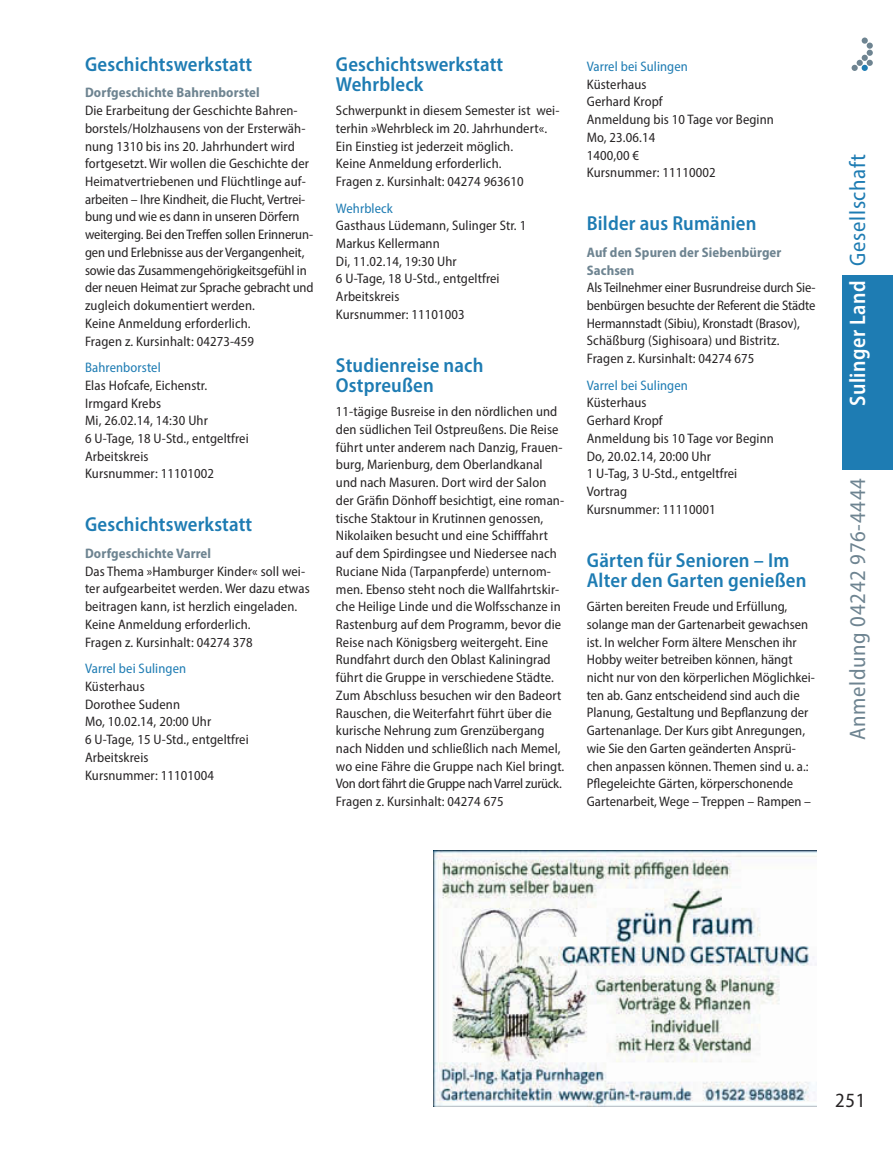
<style>
.page{position:relative;width:893px;height:1149px;background:#fff}
.page>*{position:absolute;margin:0;border:0;box-sizing:border-box;transform-origin:0 0}
.t1{font:semi-condensed 22.5px "Myriad Pro";letter-spacing:.03em;color:#6e8491}
.t2{font:semi-condensed 22.5px "Myriad Pro";letter-spacing:.03em;color:#1e7cb3}
.t3{font:600 semi-condensed 22.5px "Myriad Pro";letter-spacing:.02em;color:#fff;scale:.96 1}
.t4{font:600 semi-condensed 20.25px/19.8px "Myriad Pro";letter-spacing:.01em;color:#1e7cb3}
.t5{font:semi-condensed 20.25px "Myriad Pro";color:#272425}
.t6{font:semi-condensed 13.8px/17.7px "Myriad Pro";letter-spacing:.01em;color:#272425}
.t7{font:semi-condensed 13.8px/17.7px "Myriad Pro";letter-spacing:-.01em;color:#272425}
.t8{font:700 semi-condensed 13.8px/17.7px "Myriad Pro";letter-spacing:.01em;color:#6e8491}
.t9{font:semi-condensed 13.8px "Myriad Pro";letter-spacing:.01em;color:#1e7cb3}
</style>
<div class="page">
<div style="left:842px;top:274px;width:51px;height:195px;background:#1e7cb3"></div>
<div style="left:862px;top:37px;width:6px;height:7px;background:#6e8491;border-radius:50%"></div>
<svg style="left:852px;top:43px;width:21px;height:28px"></svg>
<img style="left:434px;top:850px;width:382px;height:256px">
<h2 class="t4" style="left:85px;top:54px;width:169px">Geschichtswerkstatt</h2>
<p class="t8" style="left:85px;top:83px;width:176px">Dorfgeschichte Bahrenborstel</p>
<p class="t6" style="left:85px;top:101px;width:230px">Die Erarbeitung der Geschichte Bahren&shy;borstels/Holzhausens von der Ersterwäh&shy;nung 1310 bis ins 20. Jahrhundert wird fortgesetzt. Wir wollen die Geschichte der Heimatvertriebenen und Flüchtlinge auf&shy;arbeiten – Ihre Kindheit, die Flucht, Vertrei&shy;bung und wie es dann in unseren Dörfern weiterging. Bei den Treffen sollen Erinnerun&shy;gen und Erlebnisse aus der Vergangenheit, sowie das Zusammengehörigkeitsgefühl in der neuen Heimat zur Sprache gebracht und zugleich dokumentiert werden.<br>Keine Anmeldung erforderlich.<br>Fragen z. Kursinhalt: 04273-459</p>
<p class="t9" style="left:85px;top:359px;width:77px">Bahrenborstel</p>
<p class="t6" style="left:85px;top:376px;width:165px">Elas Hofcafe, Eichenstr.<br>Irmgard Krebs<br>Mi, 26.02.14, 14:30 Uhr<br>6 U-Tage, 18 U-Std., entgeltfrei<br>Arbeitskreis<br>Kursnummer: 11101002</p>
<h2 class="t4" style="left:85px;top:514px;width:169px">Geschichtswerkstatt</h2>
<p class="t8" style="left:85px;top:544px;width:128px">Dorfgeschichte Varrel</p>
<p class="t6" style="left:85px;top:562px;width:226px">Das Thema »Hamburger Kinder« soll wei&shy;ter aufgearbeitet werden. Wer dazu etwas beitragen kann, ist herzlich eingeladen.<br>Keine Anmeldung erforderlich.<br>Fragen z. Kursinhalt: 04274 378</p>
<p class="t9" style="left:85px;top:660px;width:103px">Varrel bei Sulingen</p>
<p class="t6" style="left:85px;top:677px;width:165px">Küsterhaus<br>Dorothee Sudenn<br>Mo, 10.02.14, 20:00 Uhr<br>6 U-Tage, 15 U-Std., entgeltfrei<br>Arbeitskreis<br>Kursnummer: 11101004</p>
<h2 class="t4" style="left:336px;top:54px;width:169px">Geschichtswerkstatt<br>Wehrbleck</h2>
<p class="t6" style="left:336px;top:101px;width:225px">Schwerpunkt in diesem Semester ist wei&shy;terhin »Wehrbleck im 20. Jahrhundert«.<br>Ein Einstieg ist jederzeit möglich.<br>Keine Anmeldung erforderlich.<br>Fragen z. Kursinhalt: 04274 963610</p>
<p class="t9" style="left:336px;top:199px;width:59px">Wehrbleck</p>
<p class="t6" style="left:336px;top:216px;width:192px">Gasthaus Lüdemann, Sulinger Str. 1<br>Markus Kellermann<br>Di, 11.02.14, 19:30 Uhr<br>6 U-Tage, 18 U-Std., entgeltfrei<br>Arbeitskreis<br>Kursnummer: 11101003</p>
<h2 class="t4" style="left:336px;top:355px;width:149px">Studienreise nach<br>Ostpreußen</h2>
<p class="t6" style="left:336px;top:402px;width:230px">11-tägige Busreise in den nördlichen und den südlichen Teil Ostpreußens. Die Reise führt unter anderem nach Danzig, Frauen&shy;burg, Marienburg, dem Oberlandkanal und nach Masuren. Dort wird der Salon der Gräfin Dönhoff besichtigt, eine roman&shy;tische Staktour in Krutinnen genossen, Nikolaiken besucht und eine Schifffahrt auf dem Spirdingsee und Niedersee nach Ruciane Nida (Tarpanpferde) unternom&shy;men. Ebenso steht noch die Wallfahrtskir&shy;che Heilige Linde und die Wolfsschanze in Rastenburg auf dem Programm, bevor die Reise nach Königsberg weitergeht. Eine Rundfahrt durch den Oblast Kaliningrad führt die Gruppe in verschiedene Städte.<br>Zum Abschluss besuchen wir den Badeort Rauschen, die Weiterfahrt führt über die kurische Nehrung zum Grenzübergang nach Nidden und schließlich nach Memel, wo eine Fähre die Gruppe nach Kiel bringt.<br>Von dort fährt die Gruppe nach Varrel zurück.<br>Fragen z. Kursinhalt: 04274 675</p>
<p class="t9" style="left:587px;top:58px;width:103px">Varrel bei Sulingen</p>
<p class="t6" style="left:587px;top:75px;width:189px">Küsterhaus<br>Gerhard Kropf<br>Anmeldung bis 10 Tage vor Beginn<br>Mo, 23.06.14<br>1400,00 €<br>Kursnummer: 11110002</p>
<h2 class="t4" style="left:587px;top:213px;width:171px">Bilder aus Rumänien</h2>
<p class="t8" style="left:587px;top:243px;width:196px">Auf den Spuren der Siebenbürger<br>Sachsen</p>
<p class="t7" style="left:587px;top:278px;width:230px">Als Teilnehmer einer Busrundreise durch Sie&shy;benbürgen besuchte der Referent die Städte Hermannstadt (Sibiu), Kronstadt (Brasov), Schäßburg (Sighisoara) und Bistritz.<br>Fragen z. Kursinhalt: 04274 675</p>
<p class="t9" style="left:587px;top:376px;width:103px">Varrel bei Sulingen</p>
<p class="t6" style="left:587px;top:393px;width:189px">Küsterhaus<br>Gerhard Kropf<br>Anmeldung bis 10 Tage vor Beginn<br>Do, 20.02.14, 20:00 Uhr<br>1 U-Tag, 3 U-Std., entgeltfrei<br>Vortrag<br>Kursnummer: 11110001</p>
<h2 class="t4" style="left:587px;top:549px;width:221px">Gärten für Senioren – Im<br>Alter den Garten genießen</h2>
<p class="t6" style="left:587px;top:597px;width:230px">Gärten bereiten Freude und Erfüllung, solange man der Gartenarbeit gewachsen ist. In welcher Form ältere Menschen ihr Hobby weiter betreiben können, hängt nicht nur von den körperlichen Möglichkei&shy;ten ab. Ganz entscheidend sind auch die Planung, Gestaltung und Bepflanzung der Gartenanlage. Der Kurs gibt Anregungen, wie Sie den Garten geänderten Ansprü&shy;chen anpassen können. Themen sind u. a.:<br>Pflegeleichte Gärten, körperschonende Gartenarbeit, Wege – Treppen – Rampen –</p>
<h1 class="t2" style="left:844px;top:265px;width:113px;rotate:-90deg">Gesellschaft</h1>
<h1 class="t3" style="left:843px;top:406px;width:132px;rotate:-90deg">Sulinger Land</h1>
<h1 class="t1" style="left:844px;top:740px;width:263px;rotate:-90deg">Anmeldung 04242 976-4444</h1>
<h2 class="t5" style="left:835px;top:1087px;width:32px">251</h2>
</div>
